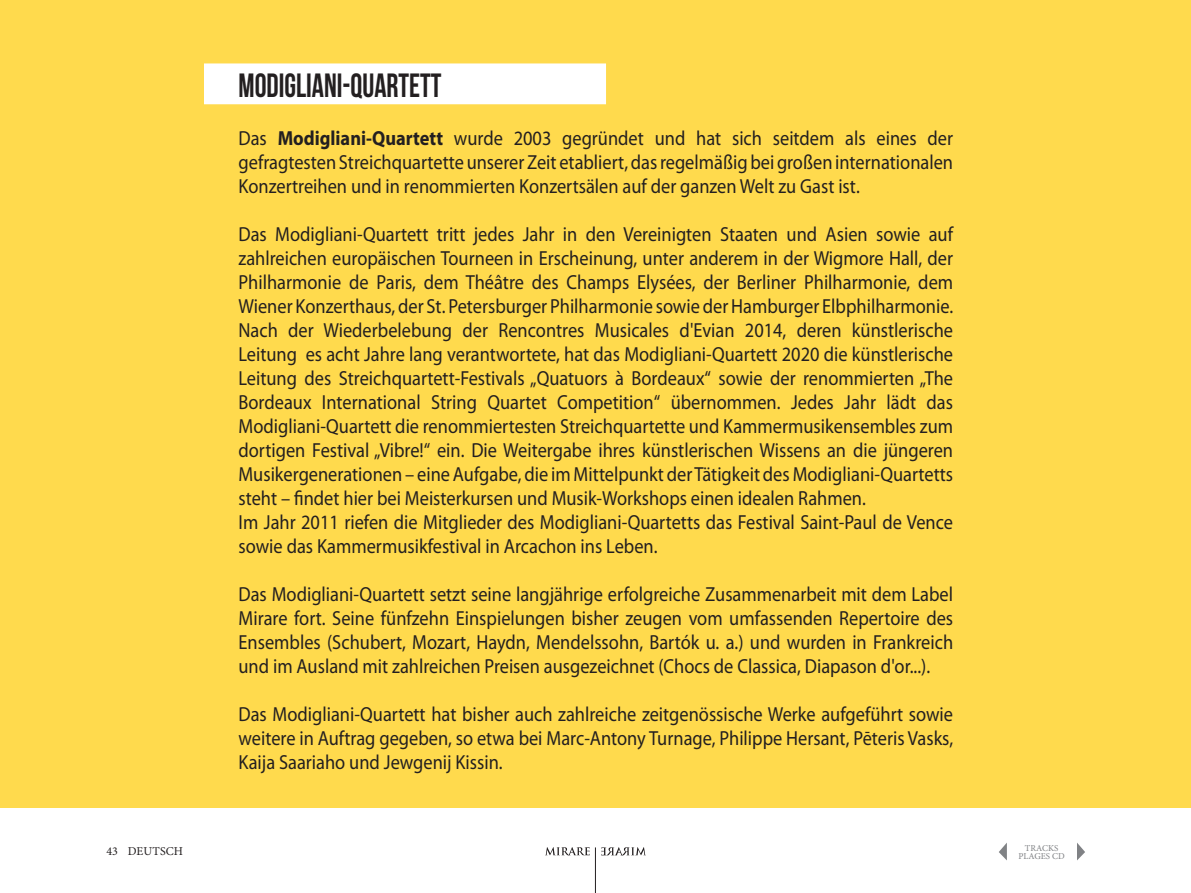
<style>
.page{position:relative;width:1191px;height:893px;background:#fff}
.page>*{position:absolute;margin:0;border:0;box-sizing:border-box;transform-origin:0 0}
.t1{font:700 33.6px "Bebas Neue";color:#231f20;scale:.89 1}
.t2{font:20.4px/24px "Myriad Pro";color:#231f20;text-align:justify;scale:.9 1}
.t3{font:12px "Minion Pro";letter-spacing:.01em;color:#231f20}
.t4{font:9px/7.5px "Minion Pro";color:#808285;text-align:center}
.s1{font-weight:700}
</style>
<div class="page">
<svg style="left:999px;top:843px;width:8px;height:17px"></svg>
<svg style="left:1077px;top:843px;width:8px;height:17px"></svg>
<svg style="left:545px;top:847px;width:45px;height:8px"></svg>
<svg style="left:601px;top:847px;width:45px;height:8px"></svg>
<hr style="left:595px;top:847px;width:1px;height:46px;background:#231f20">
<div style="left:0;top:0;width:1191px;height:808px;background:#ffda4d"></div>
<div style="left:204px;top:64px;width:402px;height:40px;background:#fff"></div>
<h1 class="t1" style="left:238px;top:67px;width:230px">MODIGLIANI-QUARTETT</h1>
<p class="t2" style="left:238px;top:127px;width:795px">Das <span class="s1">Modigliani-Quartett</span> wurde 2003 gegründet und hat sich seitdem als eines der gefragtesten Streichquartette unserer Zeit etabliert, das regelmäßig bei großen internationalen Konzertreihen und in renommierten Konzertsälen auf der ganzen Welt zu Gast ist.</p>
<p class="t2" style="left:238px;top:223px;width:795px;text-align:left">Das Modigliani-Quartett tritt jedes Jahr in den Vereinigten Staaten und Asien sowie auf zahlreichen europäischen Tourneen in Erscheinung, unter anderem in der Wigmore Hall, der Philharmonie de Paris, dem Théâtre des Champs Elysées, der Berliner Philharmonie, dem Wiener Konzerthaus, der St. Petersburger Philharmonie sowie der Hamburger Elbphilharmonie.<br>Nach der Wiederbelebung der Rencontres Musicales d'Evian 2014, deren künstlerische Leitung es acht Jahre lang verantwortete, hat das Modigliani-Quartett 2020 die künstlerische Leitung des Streichquartett-Festivals „Quatuors à Bordeaux“ sowie der renommierten „The Bordeaux International String Quartet Competition“ übernommen. Jedes Jahr lädt das Modigliani-Quartett die renommiertesten Streichquartette und Kammermusikensembles zum dortigen Festival „Vibre!“ ein. Die Weitergabe ihres künstlerischen Wissens an die jüngeren Musikergenerationen – eine Aufgabe, die im Mittelpunkt der Tätigkeit des Modigliani-Quartetts steht – findet hier bei Meisterkursen und Musik-Workshops einen idealen Rahmen.<br>Im Jahr 2011 riefen die Mitglieder des Modigliani-Quartetts das Festival Saint-Paul de Vence sowie das Kammermusikfestival in Arcachon ins Leben.</p>
<p class="t2" style="left:238px;top:583px;width:795px">Das Modigliani-Quartett setzt seine langjährige erfolgreiche Zusammenarbeit mit dem Label Mirare fort. Seine fünfzehn Einspielungen bisher zeugen vom umfassenden Repertoire des Ensembles (Schubert, Mozart, Haydn, Mendelssohn, Bartók u. a.) und wurden in Frankreich und im Ausland mit zahlreichen Preisen ausgezeichnet (Chocs de Classica, Diapason d'or...).</p>
<p class="t2" style="left:238px;top:703px;width:795px">Das Modigliani-Quartett hat bisher auch zahlreiche zeitgenössische Werke aufgeführt sowie weitere in Auftrag gegeben, so etwa bei Marc-Antony Turnage, Philippe Hersant, Pēteris Vasks, Kaija Saariaho und Jewgenij Kissin.</p>
<p class="t3" style="left:106px;top:843px;width:13px">43</p>
<p class="t4" style="left:1018px;top:844px;width:48px">TRACKS<br>PLAGES CD</p>
<p class="t3" style="left:128px;top:843px;width:57px">DEUTSCH</p>
</div>
